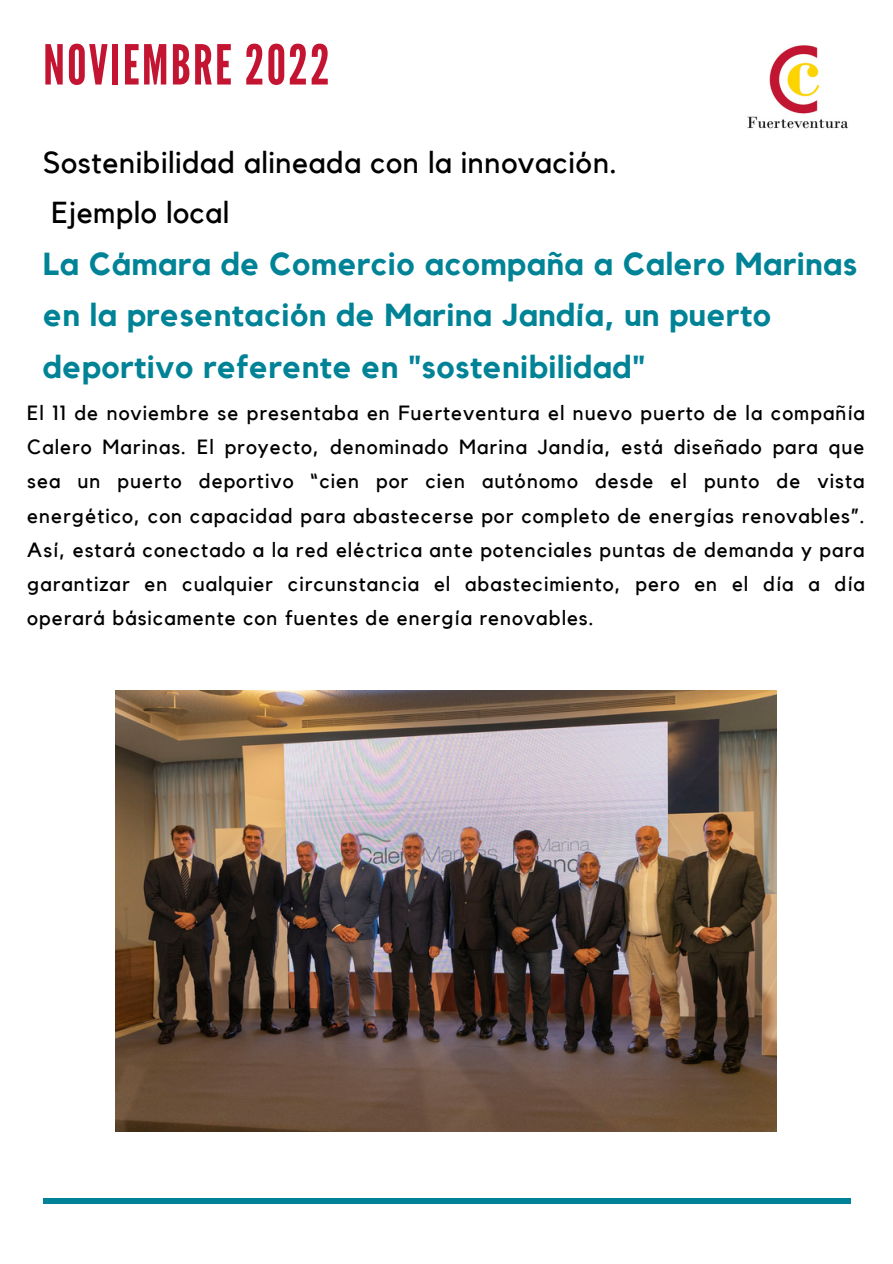
<style>
.page{position:relative;width:893px;height:1264px;background:#fff}
.page>*{position:absolute;margin:0;border:0;box-sizing:border-box;transform-origin:0 0}
.t1{font:55.05px "League Gothic";letter-spacing:.04em;color:#c31432}
.t2{font:700 31.8px/51.8px "Kollektif";letter-spacing:.02em;color:#008396}
.t3{font:30.3px/49.5px "Kollektif";letter-spacing:.02em;color:#000}
.t4{font:20.55px/34.2px "Kollektif";letter-spacing:.05em;color:#000;text-align:justify}
</style>
<div class="page">
<div style="left:43px;top:1198px;width:807px;height:5px;background:#008396"></div>
<img style="left:115px;top:690px;width:661px;height:441px">
<img style="left:747px;top:45px;width:102px;height:84px">
<h1 class="t1" style="left:43px;top:33px;width:288px">NOVIEMBRE 2022</h1>
<h3 class="t3" style="left:43px;top:139px;width:575px">Sostenibilidad alineada con la innovación.<br>Ejemplo local</h3>
<h2 class="t2" style="left:43px;top:239px;width:815px">La Cámara de Comercio acompaña a Calero Marinas en la presentación de Marina Jandía, un puerto deportivo referente en "sostenibilidad"</h2>
<p class="t4" style="left:27px;top:396px;width:839px">El 11 de noviembre se presentaba en Fuerteventura el nuevo puerto de la compañía Calero Marinas. El proyecto, denominado Marina Jandía, está diseñado para que sea un puerto deportivo “cien por cien autónomo desde el punto de vista energético, con capacidad para abastecerse por completo de energías renovables”.<br>Así, estará conectado a la red eléctrica ante potenciales puntas de demanda y para garantizar en cualquier circunstancia el abastecimiento, pero en el día a día operará básicamente con fuentes de energía renovables.</p>
</div>
